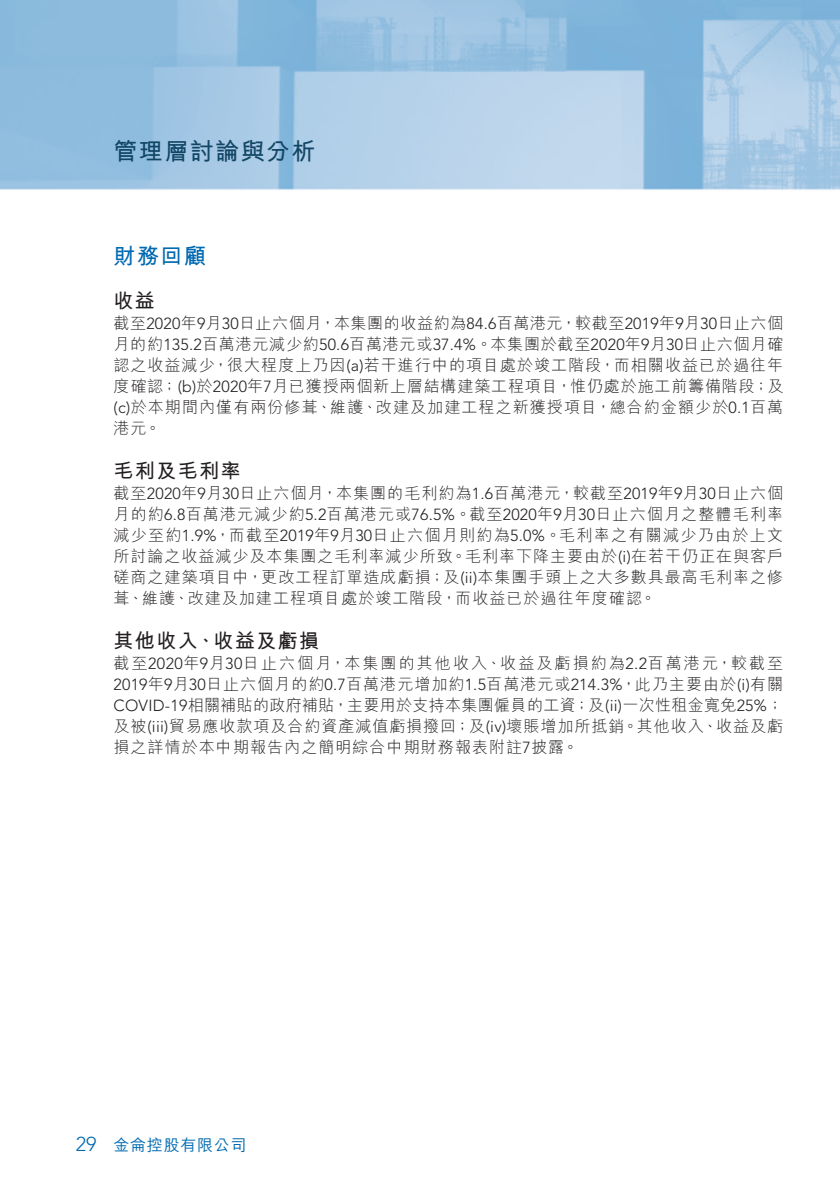
<style>
.page{position:relative;width:840px;height:1191px;background:#fff}
.page>*{position:absolute;margin:0;border:0;box-sizing:border-box;transform-origin:0 0}
.t1{font:700 24px "M Hei HK";letter-spacing:.06em;color:#124665}
.Heading_1{font:700 22px "M Hei HK";color:#0069b1}
.Heading_3{font:700 20px "M Hei HK";letter-spacing:.07em;color:#231f20}
.t2{font:300 20px "Avenir LT Std";color:#0069b1}
.Body_Text{font:300 16px/21px "M Hei HK";letter-spacing:.065em;color:#231f20;text-align:justify}
.t3{font:500 16px "M Hei HK";letter-spacing:.045em;color:#0069b1}
.s1{font-family:"Avenir LT Std"}
</style>
<div class="page">
<img style="left:0;top:0;width:839px;height:190px">
<h1 class="t1" style="left:113px;top:133px;width:203px">管理層討論與分析</h1>
<p class="Heading_1" style="left:113px;top:239px;width:94px">財務回顧</p>
<p class="Heading_3" style="left:113px;top:286px;width:43px">收益</p>
<p class="Body_Text" style="left:113px;top:312px;width:671px">截至<span class="s1">2020</span>年月<span class="s1">9 30</span>日止六個月，本集團的收益約為<span class="s1">84.6</span>百萬港元，較截至<span class="s1">2019</span>年月<span class="s1">9 30</span>日止六個月的約<span class="s1">135.2</span>百萬港元減少約<span class="s1">50.6</span>百萬港元或<span class="s1">37.4%</span>。本集團於截至<span class="s1">2020</span>年月<span class="s1">9 30</span>日止六個月確認之收益減少，很大程度上乃因 <span class="s1">)a(</span> 若干進行中的項目處於竣工階段，而相關收益已於過往年度確認；<span class="s1">(b</span> 於<span class="s1">) 2020</span>年<span class="s1">7</span>月已獲授兩個新上層結構建築工程項目，惟仍處於施工前籌備階段；及<br><span class="s1">)c(</span> 於本期間內僅有兩份修葺、維護、改建及加建工程之新獲授項目，總合約金額少於<span class="s1">0.1</span>百萬港元。</p>
<p class="Heading_3" style="left:113px;top:456px;width:128px">毛利及毛利率</p>
<p class="Body_Text" style="left:113px;top:482px;width:671px">截至<span class="s1">2020</span>年月<span class="s1">9 30</span>日止六個月，本集團的毛利約為<span class="s1">1.6</span>百萬港元，較截至<span class="s1">2019</span>年月<span class="s1">9 30</span>日止六個月的約<span class="s1">6.8</span>百萬港元減少約<span class="s1">5.2</span>百萬港元或<span class="s1">76.5%</span>。截至<span class="s1">2020</span>年月<span class="s1">9 30</span>日止六個月之整體毛利率減少至約<span class="s1">1.9%</span>，而截至<span class="s1">2019</span>年月<span class="s1">9 30</span>日止六個月則約為<span class="s1">5.0%</span>。毛利率之有關減少乃由於上文所討論之收益減少及本集團之毛利率減少所致。毛利率下降主要由於 <span class="s1">)i(</span> 在若干仍正在與客戶磋商之建築項目中，更改工程訂單造成虧損；及 <span class="s1">)i i(</span> 本集團手頭上之大多數具最高毛利率之修葺、維護、改建及加建工程項目處於竣工階段，而收益已於過往年度確認。</p>
<p class="Heading_3" style="left:113px;top:626px;width:207px">其他收入、收益及虧損</p>
<p class="Body_Text" style="left:113px;top:652px;width:671px">截至<span class="s1">2020</span>年月<span class="s1">9 30</span>日止六個月，本集團的其他收入、收益及虧損約為<span class="s1">2.2</span>百萬港元，較截至<span class="s1">2019</span>年月<span class="s1">9 30</span>日止六個月的約<span class="s1">0.7</span>百萬港元增加約<span class="s1">1.5</span>百萬港元或<span class="s1">214.3%</span>，此乃主要由於 <span class="s1">)i(</span> 有關<span class="s1">COVID-19</span>相關補貼的政府補貼，主要用於支持本集團僱員的工資；及 <span class="s1">)i i(</span> 一次性租金寬免<span class="s1">25%</span>;及被<span class="s1">(iii)</span>貿易應收款項及合約資產減值虧損撥回；及 <span class="s1">i v( )</span>壞賬增加所抵銷。其他收入、收益及虧損之詳情於本中期報告內之簡明綜合中期財務報表附註<span class="s1">7</span>披露。</p>
<p class="t2" style="left:76px;top:1132px;width:22px">29</p>
<p class="t3" style="left:113px;top:1133px;width:134px">金侖控股有限公司</p>
</div>
